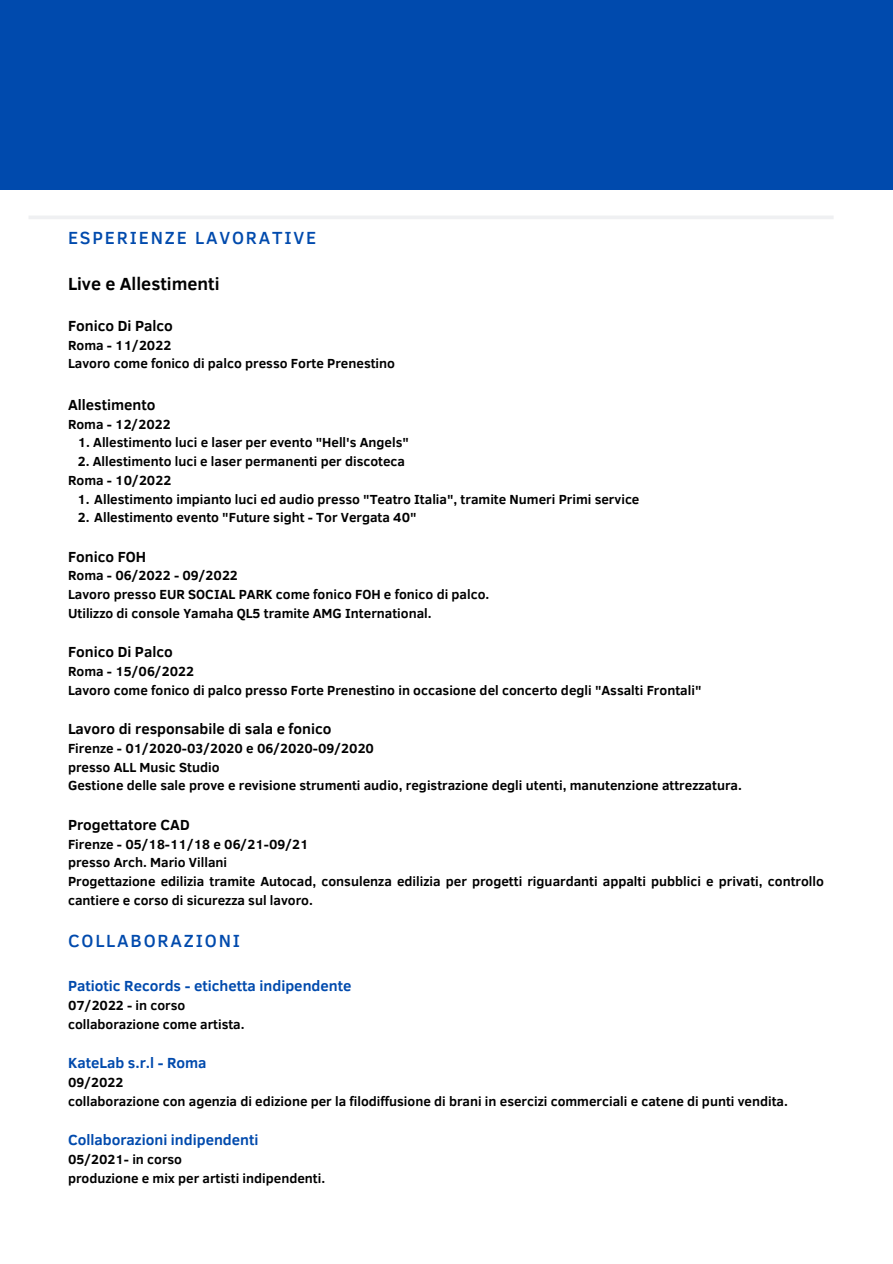
<style>
.page{position:relative;width:893px;height:1264px;background:#fff}
.page>*{position:absolute;margin:0;border:0;box-sizing:border-box;transform-origin:0 0}
.t1{font:500 18px "Clear Sans";letter-spacing:.1em;color:#004aad}
.t2{font:700 18px "Clear Sans";color:#000}
.t3{font:700 15px "Clear Sans";color:#000}
.t4{font:700 15px "Clear Sans";color:#004aad}
.t5{font:700 13.5px/18.8px "Clear Sans";color:#000}
</style>
<div class="page">
<div style="left:0;top:0;width:892px;height:190px;background:#004aad"></div>
<hr style="left:29px;top:216px;width:804px;height:3px;background:#eff0f2">
<h1 class="t1" style="left:68px;top:224px;width:250px">ESPERIENZE LAVORATIVE</h1>
<h1 class="t2" style="left:68px;top:271px;width:153px">Live e Allestimenti</h1>
<p class="t3" style="left:68px;top:315px;width:106px">Fonico Di Palco</p>
<p class="t5" style="left:68px;top:335px;width:328px">Roma - 11/2022<br>Lavoro come fonico di palco presso Forte Prenestino</p>
<p class="t3" style="left:68px;top:394px;width:89px">Allestimento</p>
<p class="t5" style="left:68px;top:414px;width:104px">Roma - 12/2022</p>
<p class="t5" style="left:78px;top:432px;width:333px">1. Allestimento luci e laser per evento "Hell's Angels"</p>
<p class="t5" style="left:68px;top:451px;width:338px;text-indent:10px">2. Allestimento luci e laser permanenti per discoteca<br>Roma - 10/2022</p>
<p class="t5" style="left:77px;top:488px;width:563px">1. Allestimento impianto luci ed audio presso "Teatro Italia", tramite Numeri Primi service</p>
<p class="t5" style="left:78px;top:507px;width:340px">2. Allestimento evento "Future sight - Tor Vergata 40"</p>
<p class="t3" style="left:68px;top:545px;width:80px">Fonico FOH</p>
<p class="t5" style="left:68px;top:565px;width:423px">Roma - 06/2022 - 09/2022<br>Lavoro presso EUR SOCIAL PARK come fonico FOH e fonico di palco.<br>Utilizzo di console Yamaha QL5 tramite AMG International.</p>
<p class="t3" style="left:68px;top:641px;width:106px">Fonico Di Palco</p>
<p class="t5" style="left:68px;top:661px;width:635px">Roma - 15/06/2022<br>Lavoro come fonico di palco presso Forte Prenestino in occasione del concerto degli "Assalti Frontali"</p>
<p class="t3" style="left:68px;top:718px;width:265px">Lavoro di responsabile di sala e fonico</p>
<p class="t5" style="left:68px;top:738px;width:675px">Firenze - 01/2020-03/2020 e 06/2020-09/2020<br>presso ALL Music Studio<br>Gestione delle sale prove e revisione strumenti audio, registrazione degli utenti, manutenzione attrezzatura.</p>
<p class="t3" style="left:68px;top:813px;width:123px">Progettatore CAD</p>
<p class="t5" style="left:68px;top:833px;width:757px">Firenze - 05/18-11/18 e 06/21-09/21<br>presso Arch. Mario Villani<br>Progettazione edilizia tramite Autocad, consulenza edilizia per progetti riguardanti appalti pubblici e privati, controllo cantiere e corso di sicurezza sul lavoro.</p>
<h1 class="t1" style="left:68px;top:927px;width:173px">COLLABORAZIONI</h1>
<p class="t4" style="left:68px;top:975px;width:285px">Patiotic Records - etichetta indipendente</p>
<p class="t5" style="left:68px;top:995px;width:178px">07/2022 - in corso collaborazione come artista.</p>
<p class="t4" style="left:68px;top:1052px;width:140px">KateLab s.r.l - Roma</p>
<p class="t5" style="left:68px;top:1072px;width:721px">09/2022<br>collaborazione con agenzia di edizione per la filodiffusione di brani in esercizi commerciali e catene di punti vendita.</p>
<p class="t4" style="left:68px;top:1129px;width:192px">Collaborazioni indipendenti</p>
<p class="t5" style="left:68px;top:1149px;width:259px">05/2021- in corso<br>produzione e mix per artisti indipendenti.</p>
</div>
